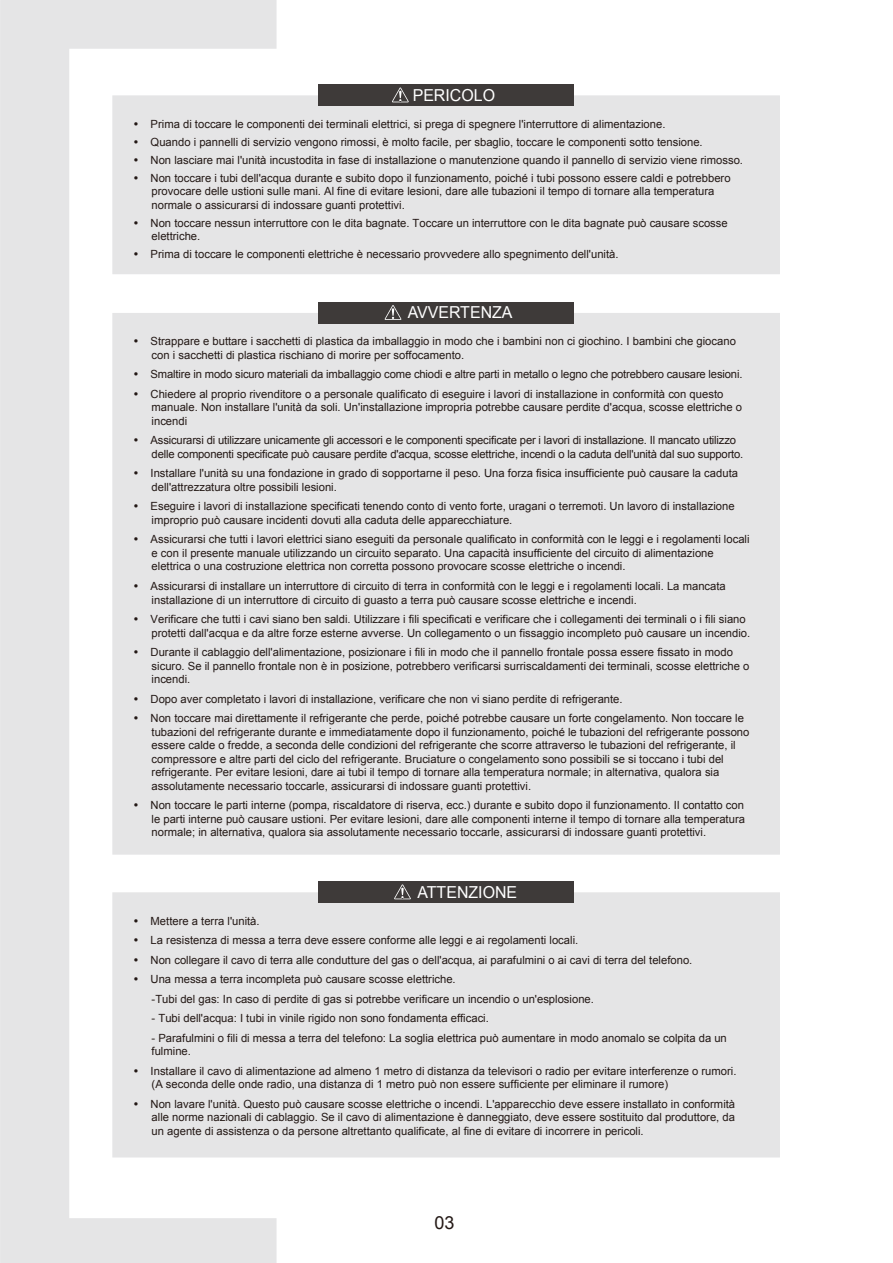
<style>
.page{position:relative;width:893px;height:1263px;background:#fff}
.page>*{position:absolute;margin:0;border:0;box-sizing:border-box;transform-origin:0 0}
.t1{font:18px "Arial";color:#231815}
.t2{font:16.5px "Arial";color:#fff}
.t3{font:11.25px/13.5px "Arial";color:#231815}
</style>
<div class="page">
<svg style="left:0;top:0;width:277px;height:1263px;fill:#e5e5e6"></svg>
<div style="left:112px;top:95px;width:668px;height:179px;background:#e5e5e6"></div>
<div style="left:319px;top:84px;width:255px;height:22px;background:#3e3a39"></div>
<svg style="left:392px;top:88px;width:17px;height:14px"></svg>
<div style="left:112px;top:313px;width:668px;height:542px;background:#e5e5e6"></div>
<div style="left:319px;top:302px;width:255px;height:21px;background:#3e3a39"></div>
<svg style="left:385px;top:305px;width:16px;height:15px"></svg>
<div style="left:112px;top:892px;width:668px;height:265px;background:#e5e5e6"></div>
<div style="left:319px;top:881px;width:255px;height:21px;background:#3e3a39"></div>
<svg style="left:394px;top:884px;width:17px;height:15px"></svg>
<h2 class="t2" style="left:413px;top:84px;width:84px">PERICOLO</h2>
<p class="t3" style="left:134px;top:117px;width:533px">• Prima di toccare le componenti dei terminali elettrici, si prega di spegnere l'interruttore di alimentazione.</p>
<p class="t3" style="left:134px;top:135px;width:571px">• Quando i pannelli di servizio vengono rimossi, è molto facile, per sbaglio, toccare le componenti sotto tensione.</p>
<p class="t3" style="left:134px;top:153px;width:611px">• Non lasciare mai l'unità incustodita in fase di installazione o manutenzione quando il pannello di servizio viene rimosso.</p>
<p class="t3" style="left:152px;top:171px;width:580px;text-indent:-18px">• Non toccare i tubi dell'acqua durante e subito dopo il funzionamento, poiché i tubi possono essere caldi e potrebbero provocare delle ustioni sulle mani. Al fine di evitare lesioni, dare alle tubazioni il tempo di tornare alla temperatura normale o assicurarsi di indossare guanti protettivi.</p>
<p class="t3" style="left:152px;top:216px;width:578px;text-indent:-18px">• Non toccare nessun interruttore con le dita bagnate. Toccare un interruttore con le dita bagnate può causare scosse elettriche.</p>
<p class="t3" style="left:134px;top:248px;width:486px">• Prima di toccare le componenti elettriche è necessario provvedere allo spegnimento dell'unità.</p>
<h2 class="t2" style="left:408px;top:302px;width:106px">AVVERTENZA</h2>
<p class="t3" style="left:152px;top:335px;width:586px;text-indent:-18px">• Strappare e buttare i sacchetti di plastica da imballaggio in modo che i bambini non ci giochino. I bambini che giocano con i sacchetti di plastica rischiano di morire per soffocamento.</p>
<p class="t3" style="left:134px;top:368px;width:610px">• Smaltire in modo sicuro materiali da imballaggio come chiodi e altre parti in metallo o legno che potrebbero causare lesioni.</p>
<p class="t3" style="left:152px;top:387px;width:592px;text-indent:-18px">• Chiedere al proprio rivenditore o a personale qualificato di eseguire i lavori di installazione in conformità con questo manuale. Non installare l'unità da soli. Un'installazione impropria potrebbe causare perdite d'acqua, scosse elettriche o incendi</p>
<p class="t3" style="left:152px;top:434px;width:593px;text-indent:-18px">• Assicurarsi di utilizzare unicamente gli accessori e le componenti specificate per i lavori di installazione. Il mancato utilizzo delle componenti specificate può causare perdite d'acqua, scosse elettriche, incendi o la caduta dell'unità dal suo supporto.</p>
<p class="t3" style="left:152px;top:467px;width:588px;text-indent:-18px">• Installare l'unità su una fondazione in grado di sopportarne il peso. Una forza fisica insufficiente può causare la caduta dell'attrezzatura oltre possibili lesioni.</p>
<p class="t3" style="left:152px;top:500px;width:585px;text-indent:-18px">• Eseguire i lavori di installazione specificati tenendo conto di vento forte, uragani o terremoti. Un lavoro di installazione improprio può causare incidenti dovuti alla caduta delle apparecchiature.</p>
<p class="t3" style="left:152px;top:533px;width:599px;text-indent:-18px">• Assicurarsi che tutti i lavori elettrici siano eseguiti da personale qualificato in conformità con le leggi e i regolamenti locali e con il presente manuale utilizzando un circuito separato. Una capacità insufficiente del circuito di alimentazione elettrica o una costruzione elettrica non corretta possono provocare scosse elettriche o incendi.</p>
<p class="t3" style="left:152px;top:579px;width:576px;text-indent:-18px">• Assicurarsi di installare un interruttore di circuito di terra in conformità con le leggi e i regolamenti locali. La mancata installazione di un interruttore di circuito di guasto a terra può causare scosse elettriche e incendi.</p>
<p class="t3" style="left:152px;top:612px;width:600px;text-indent:-18px">• Verificare che tutti i cavi siano ben saldi. Utilizzare i fili specificati e verificare che i collegamenti dei terminali o i fili siano protetti dall'acqua e da altre forze esterne avverse. Un collegamento o un fissaggio incompleto può causare un incendio.</p>
<p class="t3" style="left:152px;top:645px;width:599px;text-indent:-18px">• Durante il cablaggio dell'alimentazione, posizionare i fili in modo che il pannello frontale possa essere fissato in modo sicuro. Se il pannello frontale non è in posizione, potrebbero verificarsi surriscaldamenti dei terminali, scosse elettriche o incendi.</p>
<p class="t3" style="left:134px;top:692px;width:491px">• Dopo aver completato i lavori di installazione, verificare che non vi siano perdite di refrigerante.</p>
<p class="t3" style="left:152px;top:711px;width:599px;text-indent:-18px">• Non toccare mai direttamente il refrigerante che perde, poiché potrebbe causare un forte congelamento. Non toccare le tubazioni del refrigerante durante e immediatamente dopo il funzionamento, poiché le tubazioni del refrigerante possono essere calde o fredde, a seconda delle condizioni del refrigerante che scorre attraverso le tubazioni del refrigerante, il compressore e altre parti del ciclo del refrigerante. Bruciature o congelamento sono possibili se si toccano i tubi del refrigerante. Per evitare lesioni, dare ai tubi il tempo di tornare alla temperatura normale; in alternativa, qualora sia assolutamente necessario toccarle, assicurarsi di indossare guanti protettivi.</p>
<p class="t3" style="left:152px;top:799px;width:595px;text-align:justify;text-indent:-18px">• Non toccare le parti interne (pompa, riscaldatore di riserva, ecc.) durante e subito dopo il funzionamento. Il contatto con le parti interne può causare ustioni. Per evitare lesioni, dare alle componenti interne il tempo di tornare alla temperatura normale; in alternativa, qualora sia assolutamente necessario toccarle, assicurarsi di indossare guanti protettivi.</p>
<h2 class="t2" style="left:417px;top:881px;width:101px">ATTENZIONE</h2>
<p class="t3" style="left:134px;top:914px;width:128px">• Mettere a terra l'unità.</p>
<p class="t3" style="left:134px;top:933px;width:446px">• La resistenza di messa a terra deve essere conforme alle leggi e ai regolamenti locali.</p>
<p class="t3" style="left:134px;top:953px;width:560px">• Non collegare il cavo di terra alle condutture del gas o dell'acqua, ai parafulmini o ai cavi di terra del telefono.</p>
<p class="t3" style="left:134px;top:973px;width:324px">• Una messa a terra incompleta può causare scosse elettriche.</p>
<p class="t3" style="left:152px;top:992px;width:444px">- Tubi del gas: In caso di perdite di gas si potrebbe verificare un incendio o un'esplosione.</p>
<p class="t3" style="left:152px;top:1012px;width:339px">- Tubi dell'acqua: I tubi in vinile rigido non sono fondamenta efficaci.</p>
<p class="t3" style="left:152px;top:1031px;width:577px">- Parafulmini o fili di messa a terra del telefono: La soglia elettrica può aumentare in modo anomalo se colpita da un fulmine.</p>
<p class="t3" style="left:152px;top:1064px;width:586px;text-indent:-18px">• Installare il cavo di alimentazione ad almeno 1 metro di distanza da televisori o radio per evitare interferenze o rumori. (A seconda delle onde radio, una distanza di 1 metro può non essere sufficiente per eliminare il rumore)</p>
<p class="t3" style="left:152px;top:1097px;width:585px;text-align:justify;text-indent:-18px">• Non lavare l'unità. Questo può causare scosse elettriche o incendi. L'apparecchio deve essere installato in conformità alle norme nazionali di cablaggio. Se il cavo di alimentazione è danneggiato, deve essere sostituito dal produttore, da un agente di assistenza o da persone altrettanto qualificate, al fine di evitare di incorrere in pericoli.</p>
<h1 class="t1" style="left:435px;top:1210px;width:22px">03</h1>
</div>
